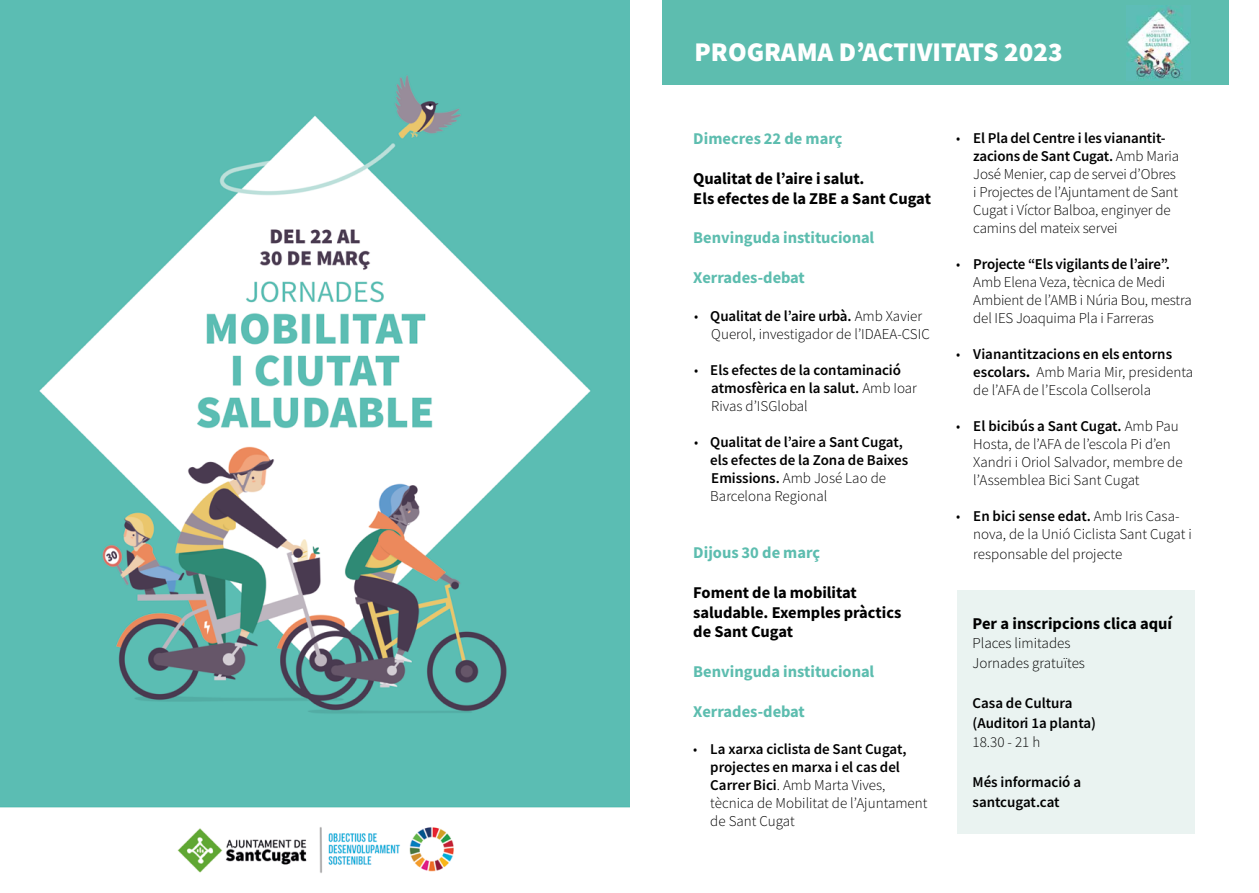
<style>
.page{position:relative;width:1259px;height:893px;background:#fff}
.page>*{position:absolute;margin:0;border:0;box-sizing:border-box;transform-origin:0 0}
.t1{font:900 27px "Source Sans Pro";color:#fff}
.t2{font:16.5px/19.8px "Source Sans Variable";letter-spacing:.04em;color:#000}
.t3{font:16.5px "Source Sans Variable";letter-spacing:.04em;color:#5dbdaf}
.t4{font:700 16.5px "Source Sans Pro";color:#000}
.t5{font:15px/18px "Source Sans Variable";letter-spacing:.005em;color:#000}
.t6{font:15px/18px "Source Sans Variable";letter-spacing:.025em;color:#000}
.t7{font:15px/19.8px "Source Sans Variable";letter-spacing:.03em;color:#000}
.t8{font:300 15px/19.8px "Source Sans Pro";color:#000}
</style>
<div class="page">
<div style="left:957px;top:590px;width:237px;height:243px;background:#eaf3f1"></div>
<div style="left:662px;top:0;width:567px;height:84px;background:#5dbdaf"></div>
<img style="left:0;top:0;width:629px;height:873px">
<img style="left:1126px;top:6px;width:64px;height:74px">
<h1 class="t1" style="left:694px;top:33px;width:369px">PROGRAMA D’ACTIVITATS 2023</h1>
<p class="t3" style="left:693px;top:129px;width:150px">Dimecres 22 de març</p>
<p class="t2" style="left:693px;top:169px;width:238px">Qualitat de l’aire i salut.<br>Els efectes de la ZBE a Sant Cugat</p>
<p class="t3" style="left:693px;top:228px;width:182px">Benvinguda institucional</p>
<p class="t3" style="left:693px;top:267px;width:112px">Xerrades-debat</p>
<p class="t5" style="left:711px;top:307px;width:220px;text-indent:-17px">• Qualitat de l’aire urbà. Amb Xavier<br>Querol, investigador de l’IDAEA-CSIC</p>
<p class="t6" style="left:711px;top:361px;width:207px;text-indent:-17px">• Els efectes de la contaminació atmosfèrica en la salut. Amb Ioar<br>Rivas d’ISGlobal</p>
<p class="t5" style="left:710px;top:433px;width:199px;text-indent:-16px">• Qualitat de l’aire a Sant Cugat, els efectes de la Zona de Baixes<br>Emissions. Amb José Lao de<br>Barcelona Regional</p>
<p class="t3" style="left:693px;top:543px;width:128px">Dijous 30 de març</p>
<p class="t2" style="left:693px;top:583px;width:209px">Foment de la mobilitat saludable. Exemples pràctics de Sant Cugat</p>
<p class="t3" style="left:693px;top:662px;width:182px">Benvinguda institucional</p>
<p class="t3" style="left:693px;top:701px;width:112px">Xerrades-debat</p>
<p class="t5" style="left:710px;top:741px;width:218px;text-indent:-17px">• La xarxa ciclista de Sant Cugat, projectes en marxa i el cas del<br>Carrer Bici. Amb Marta Vives, tècnica de Mobilitat de l’Ajuntament de Sant Cugat</p>
<p class="t5" style="left:973px;top:129px;width:207px;text-indent:-17px">• El Pla del Centre i les vianantit&shy;zacions de Sant Cugat. Amb Maria<br>José Menier, cap de servei d’Obres i Projectes de l’Ajuntament de Sant<br>Cugat i Víctor Balboa, enginyer de camins del mateix servei</p>
<p class="t5" style="left:973px;top:255px;width:220px;text-indent:-17px">• Projecte “Els vigilants de l’aire”.<br>Amb Elena Veza, tècnica de Medi Ambient de l’AMB i Núria Bou, mestra del IES Joaquima Pla i Farreras</p>
<p class="t5" style="left:973px;top:345px;width:221px;text-indent:-17px">• Vianantitzacions en els entorns escolars. Amb Maria Mir, presidenta de l’AFA de l’Escola Collserola</p>
<p class="t5" style="left:973px;top:417px;width:211px;text-indent:-17px">• El bicibús a Sant Cugat. Amb Pau<br>Hosta, de l’AFA de l’escola Pi d’en<br>Xandri i Oriol Salvador, membre de l’Assemblea Bici Sant Cugat</p>
<p class="t5" style="left:973px;top:507px;width:220px;text-indent:-17px">• En bici sense edat. Amb Iris Casa&shy;nova, de la Unió Ciclista Sant Cugat i</p>
<p class="t5" style="left:973px;top:545px;width:150px">responsable del projecte</p>
<p class="t4" style="left:972px;top:612px;width:201px">Per a inscripcions clica aquí</p>
<p class="t8" style="left:972px;top:634px;width:114px">Places limitades<br>Jornades gratuïtes</p>
<p class="t7" style="left:972px;top:693px;width:124px">Casa de Cultura (Auditori 1a planta)<br>18.30 - 21 h</p>
<p class="t7" style="left:972px;top:772px;width:110px">Més informació a santcugat.cat</p>
</div>
